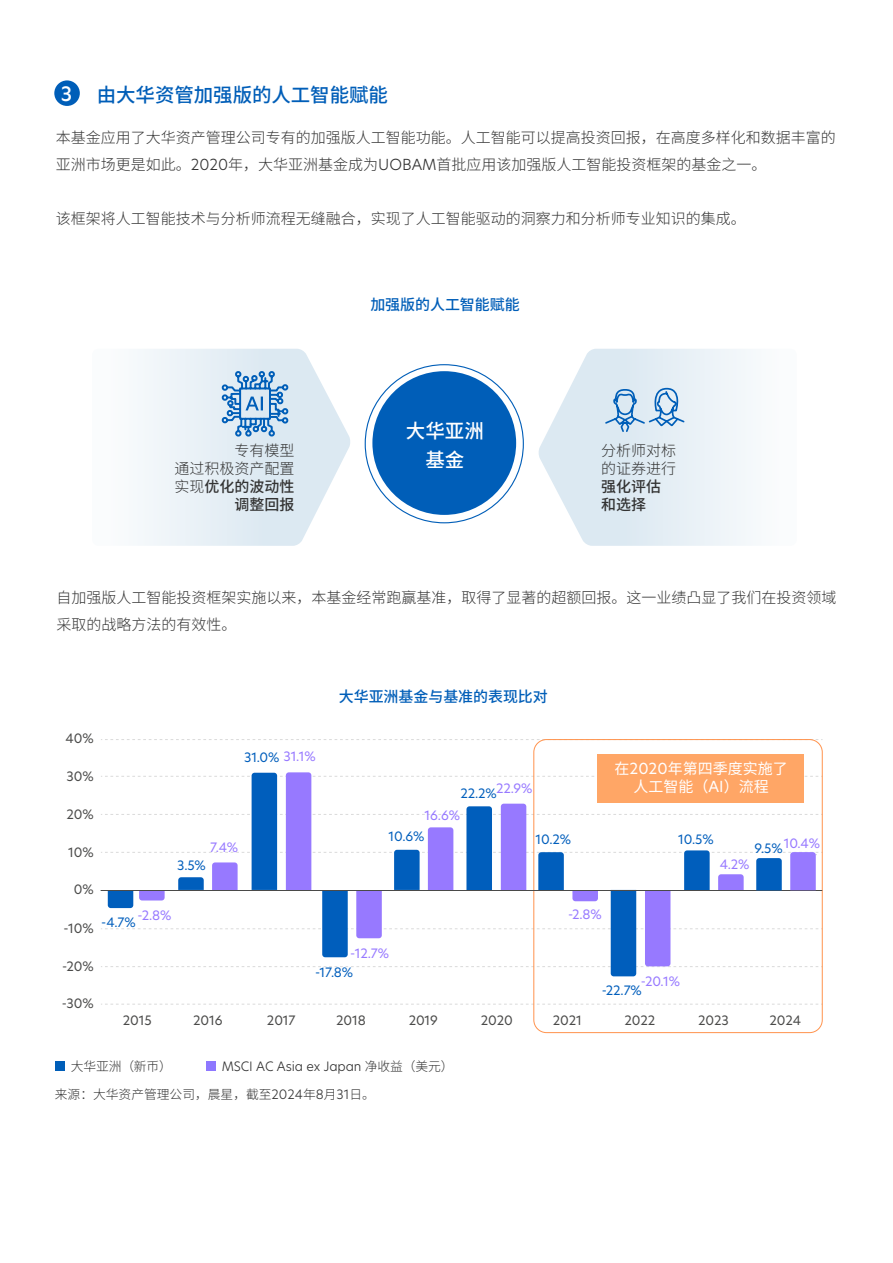
<style>
.page{position:relative;width:893px;height:1263px;background:#fff}
.page>*{position:absolute;margin:0;border:0;box-sizing:border-box;transform-origin:0 0}
.t1{font:500 19.5px "Noto Sans SC";letter-spacing:-.005em;color:#005eb8}
.t2{font:500 19.5px/28.5px "Noto Sans SC";color:#fff;text-align:center}
.t3{font:500 19.5px "New Hero";color:#fff}
.t4{font:300 15px/18px "Noto Sans SC";color:#333}
.t5{font:500 15px "Noto Sans SC";letter-spacing:-.005em;color:#005eb8}
.t6{font:15px/18px "Noto Sans SC";color:#fff;text-align:center}
.t7{font:500 15px/18px "Noto Sans SC";color:#333}
.t8{font:12.75px "New Hero";letter-spacing:-.01em;color:#4a4a49}
.t9{font:12.75px "New Hero";letter-spacing:-.01em;color:#005ebc}
.t10{font:12.75px "New Hero";letter-spacing:-.01em;color:#9779ff}
.t11{font:300 12.75px "Noto Sans SC";color:#333}
.t12{font:300 12.75px "New Hero";letter-spacing:-.01em;color:#333}
.s1{font-family:"New Hero"}
.s2{font-weight:500}
.s3{color:#9779ff}
.s4{color:#005ebc}
.s5{font-family:"Noto Sans SC"}
</style>
<div class="page">
<div style="left:54px;top:80px;width:26px;height:26px;background:#005eb8;border-radius:50%"></div>
<svg style="left:538px;top:349px;width:213px;height:197px"></svg>
<div style="left:372px;top:371px;width:144px;height:144px;background:#005eb8;border-radius:50%"></div>
<svg style="left:138px;top:349px;width:212px;height:197px"></svg>
<svg style="left:220px;top:369px;width:70px;height:69px;background:#9bc0e1"></svg>
<svg style="left:604px;top:387px;width:82px;height:115px;background:#cfe1ee"></svg>
<div style="left:55px;top:1062px;width:9px;height:9px;background:#005eb8"></div>
<div style="left:206px;top:1062px;width:10px;height:9px;background:#8e78ff"></div>
<svg style="left:101px;top:739px;width:721px;height:1px"></svg>
<svg style="left:101px;top:1004px;width:717px;height:1px"></svg>
<svg style="left:101px;top:772px;width:721px;height:204px"></svg>
<div style="left:597px;top:754px;width:207px;height:48px;background:#ffa666"></div>
<h1 class="t3" style="left:61px;top:81px;width:13px">3</h1>
<h1 class="t1" style="left:97px;top:84px;width:293px">由大华资管加强版的人工智能赋能</h1>
<p class="t4" style="left:56px;top:124px;width:781px;line-height:27px">本基金应用了大华资产管理公司专有的加强版人工智能功能。人工智能可以提高投资回报，在高度多样化和数据丰富的亚洲市场更是如此。<span class="s1">2020</span>年，大华亚洲基金成为<span class="s1">UOBAM</span>首批应用该加强版人工智能投资框架的基金之一。</p>
<p class="t4" style="left:56px;top:209px;width:691px">该框架将人工智能技术与分析师流程无缝融合，实现了人工智能驱动的洞察力和分析师专业知识的集成。</p>
<p class="t5" style="left:370px;top:296px;width:151px">加强版的人工智能赋能</p>
<h1 class="t2" style="left:406px;top:417px;width:79px">大华亚洲基金</h1>
<p class="t4" style="left:175px;top:442px;width:121px;text-align:right">专有模型<br>通过积极资产配置实现<span class="s2">优化的波动性调整回报</span></p>
<p class="t4" style="left:601px;top:442px;width:76px">分析师对标的证券进行</p>
<p class="t7" style="left:601px;top:478px;width:61px">强化评估和选择</p>
<p class="t4" style="left:56px;top:584px;width:782px;line-height:27px">自加强版人工智能投资框架实施以来，本基金经常跑赢基准，取得了显著的超额回报。这一业绩凸显了我们在投资领域采取的战略方法的有效性。</p>
<p class="t5" style="left:339px;top:688px;width:211px">大华亚洲基金与基准的表现比对</p>
<p class="t8" style="left:66px;top:729px;width:30px">40%</p>
<p class="t8" style="left:67px;top:768px;width:29px">30%</p>
<p class="t8" style="left:66px;top:806px;width:29px">20%</p>
<p class="t8" style="left:68px;top:843px;width:27px">10%</p>
<p class="t8" style="left:74px;top:881px;width:21px">0%</p>
<p class="t8" style="left:64px;top:919px;width:32px">-10%</p>
<p class="t8" style="left:62px;top:958px;width:33px">-20%</p>
<p class="t8" style="left:62px;top:995px;width:33px">-30%</p>
<p class="t9" style="left:244px;top:749px;width:73px">31.0% <span class="s3">31.1%</span></p>
<p class="t10" style="left:210px;top:839px;width:30px">7.4%</p>
<p class="t9" style="left:177px;top:857px;width:30px">3.5%</p>
<p class="t10" style="left:138px;top:906px;width:35px">-2.8%</p>
<p class="t9" style="left:101px;top:913px;width:36px">-4.7%</p>
<p class="t9" style="left:460px;top:785px;width:73px">22.2%<sup>22.9%</sup></p>
<p class="t10" style="left:425px;top:806px;width:37px">16.6%</p>
<p class="t9" style="left:389px;top:828px;width:37px">10.6%</p>
<p class="t9" style="left:535px;top:831px;width:37px">10.2%</p>
<p class="t6" style="left:615px;top:760px;width:175px">在<span class="s1">2020</span>年第四季度实施了人工智能（<span class="s1">AI</span>）流程</p>
<p class="t9" style="left:678px;top:831px;width:37px">10.5%</p>
<p class="t10" style="left:755px;top:834px;width:67px"><span class="s4">9.5%</span>10.4%</p>
<p class="t10" style="left:720px;top:855px;width:31px">4.2%</p>
<p class="t10" style="left:350px;top:945px;width:40px">-12.7%</p>
<p class="t10" style="left:568px;top:906px;width:35px">-2.8%</p>
<p class="t8" style="left:123px;top:1012px;width:30px">2015</p>
<p class="t8" style="left:193px;top:1012px;width:31px">2016</p>
<p class="t8" style="left:267px;top:1012px;width:30px">2017</p>
<p class="t9" style="left:315px;top:963px;width:40px">-17.8%</p>
<p class="t8" style="left:336px;top:1012px;width:31px">2018</p>
<p class="t8" style="left:409px;top:1012px;width:31px">2019</p>
<p class="t8" style="left:481px;top:1012px;width:33px">2020</p>
<p class="t8" style="left:553px;top:1012px;width:31px">2021</p>
<p class="t10" style="left:641px;top:972px;width:41px">-20.1%</p>
<p class="t8" style="left:624px;top:1012px;width:32px">2022</p>
<p class="t9" style="left:602px;top:981px;width:42px">-22.7%</p>
<p class="t8" style="left:698px;top:1012px;width:32px">2023</p>
<p class="t8" style="left:769px;top:1012px;width:33px">2024</p>
<p class="t11" style="left:71px;top:1059px;width:103px">大华亚洲（新币）</p>
<p class="t12" style="left:222px;top:1058px;width:233px">MSCI AC Asia ex Japan <span class="s5">净收益（美元）</span></p>
<p class="t11" style="left:55px;top:1087px;width:322px">来源：大华资产管理公司，晨星，截至<span class="s1">2024</span>年<span class="s1">8</span>月<span class="s1">31</span>日。</p>
</div>
